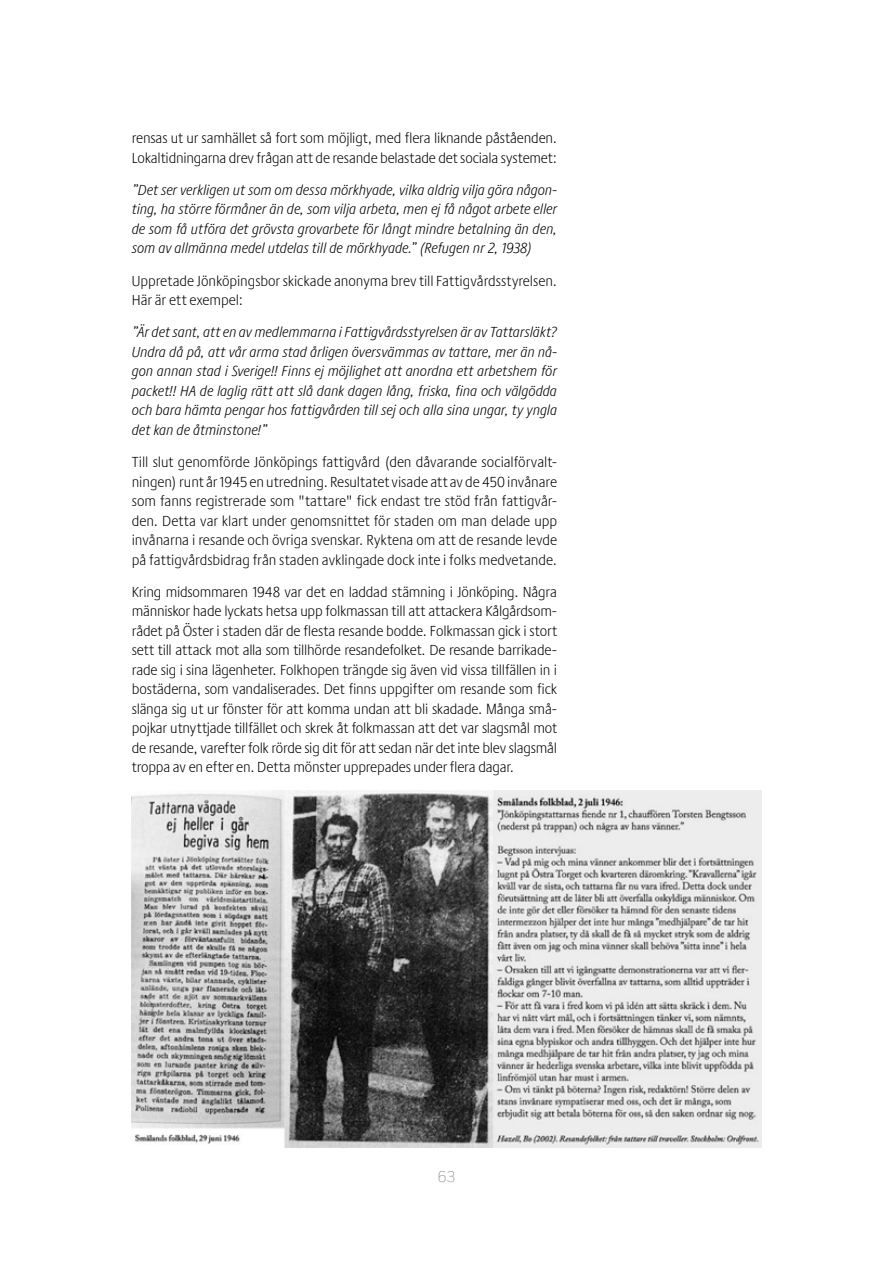
<style>
.page{position:relative;width:893px;height:1263px;background:#fff}
.page>*{position:absolute;margin:0;border:0;box-sizing:border-box;transform-origin:0 0}
.t1{font:300 condensed 15px/19.5px "Praxis Next";letter-spacing:-.005em;color:#000}
.t2{font:italic 300 condensed 15px/19.5px "Praxis Next";letter-spacing:-.005em;color:#000;text-align:justify}
.t3{font:300 15px "Scene Pro";color:#9d9d9d}
</style>
<div class="page">
<img style="left:132px;top:791px;width:629px;height:356px">
<p class="t1" style="left:132px;top:128px;width:427px">rensas ut ur samhället så fort som möjligt, med flera liknande påståenden.<br>Lokaltidningarna drev frågan att de resande belastade det sociala systemet:</p>
<p class="t2" style="left:132px;top:180px;width:427px">”Det ser verkligen ut som om dessa mörkhyade, vilka aldrig vilja göra någon&shy;ting, ha större förmåner än de, som vilja arbeta, men ej få något arbete eller de som få utföra det grövsta grovarbete för långt mindre betalning än den, som av allmänna medel utdelas till de mörkhyade.” (Refugen nr 2, 1938)</p>
<p class="t1" style="left:132px;top:270px;width:427px">Uppretade Jönköpingsbor skickade anonyma brev till Fattigvårdsstyrelsen.<br>Här är ett exempel:</p>
<p class="t2" style="left:132px;top:322px;width:427px">”Är det sant, att en av medlemmarna i Fattigvårdsstyrelsen är av Tattarsläkt?<br>Undra då på, att vår arma stad årligen översvämmas av tattare, mer än nå&shy;gon annan stad i Sverige!! Finns ej möjlighet att anordna ett arbetshem för packet!! HA de laglig rätt att slå dank dagen lång, friska, fina och välgödda och bara hämta pengar hos fattigvården till sej och alla sina ungar, ty yngla det kan de åtminstone!”</p>
<p class="t1" style="left:132px;top:452px;width:427px;text-align:justify">Till slut genomförde Jönköpings fattigvård (den dåvarande socialförvalt&shy;ningen) runt år 1945 en utredning. Resultatet visade att av de 450 invånare som fanns registrerade som "tattare" fick endast tre stöd från fattigvår&shy;den. Detta var klart under genomsnittet för staden om man delade upp invånarna i resande och övriga svenskar. Ryktena om att de resande levde på fattigvårdsbidrag från staden avklingade dock inte i folks medvetande.</p>
<p class="t1" style="left:132px;top:582px;width:427px;text-align:justify">Kring midsommaren 1948 var det en laddad stämning i Jönköping. Några människor hade lyckats hetsa upp folkmassan till att attackera Kålgårdsom&shy;rådet på Öster i staden där de flesta resande bodde. Folkmassan gick i stort sett till attack mot alla som tillhörde resandefolket. De resande barrikade&shy;rade sig i sina lägenheter. Folkhopen trängde sig även vid vissa tillfällen in i bostäderna, som vandaliserades. Det finns uppgifter om resande som fick slänga sig ut ur fönster för att komma undan att bli skadade. Många små&shy;pojkar utnyttjade tillfället och skrek åt folkmassan att det var slagsmål mot de resande, varefter folk rörde sig dit för att sedan när det inte blev slagsmål troppa av en efter en. Detta mönster upprepades under flera dagar.</p>
<p class="t3" style="left:438px;top:1168px;width:19px">63</p>
</div>
